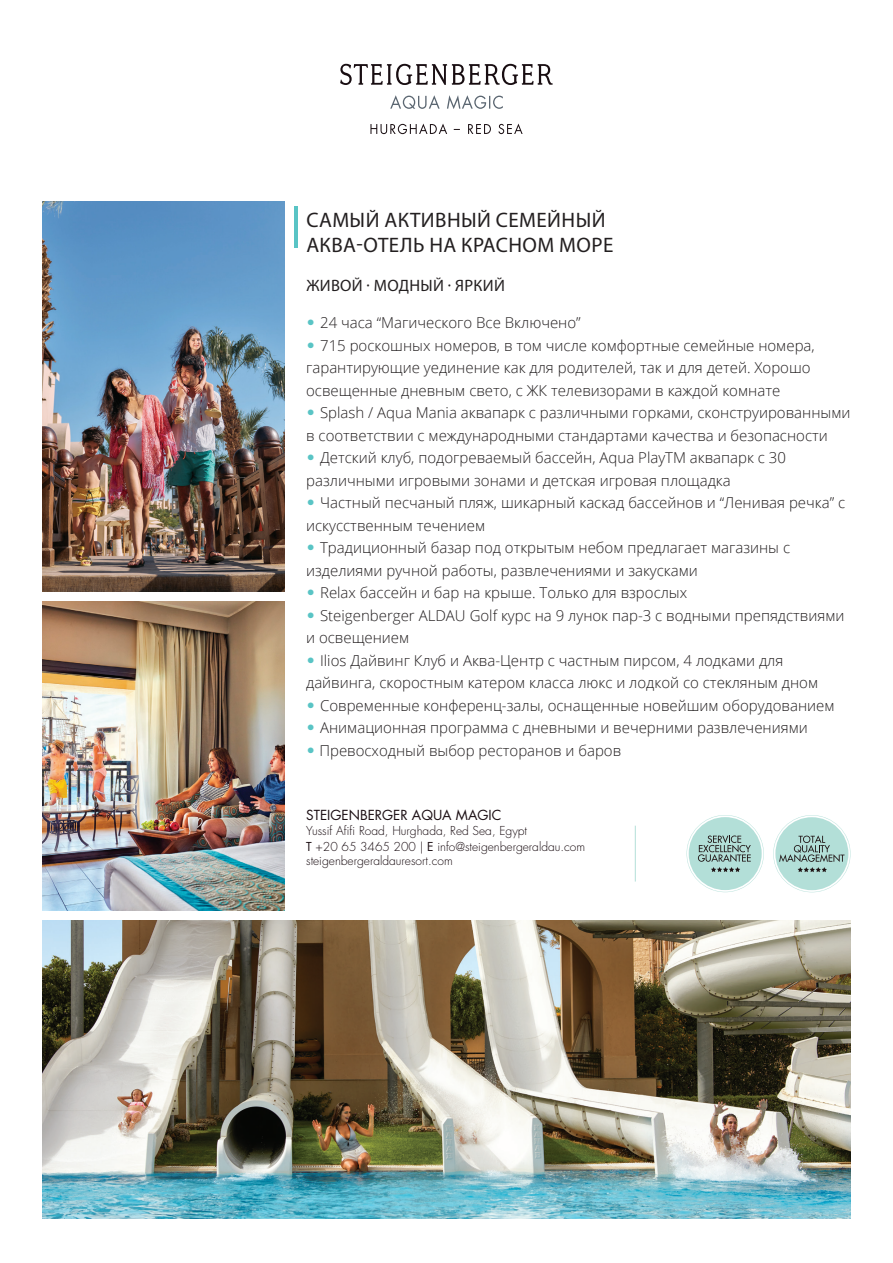
<style>
.page{position:relative;width:893px;height:1263px;background:#fff}
.page>*{position:absolute;margin:0;border:0;box-sizing:border-box;transform-origin:0 0}
.t1{font:21px/25.2px "Myriad Pro";letter-spacing:.02em;color:#231f20}
.t2{font:16.5px "Myriad Pro";letter-spacing:.02em;color:#231f20}
.t3{font:300 15px/22.5px "Open Sans";color:#231f20}
.t4{font:13.5px "Futura Std";color:#1a0d12}
.t5{font:300 12px/16.2px "Futura Std";color:#1a0d12}
.s1{font-family:"Futura Std";color:#59c4c5}
.s2{font-weight:400}
</style>
<div class="page">
<svg style="left:340px;top:64px;width:213px;height:21px"></svg>
<svg style="left:390px;top:95px;width:113px;height:14px"></svg>
<svg style="left:370px;top:124px;width:153px;height:10px"></svg>
<img style="left:43px;top:202px;width:242px;height:389px">
<img style="left:43px;top:602px;width:242px;height:309px">
<img style="left:43px;top:920px;width:807px;height:298px">
<hr style="left:294px;top:206px;width:3px;height:42px;background:#59c4c5">
<svg style="left:687px;top:815px;width:77px;height:77px"></svg>
<svg style="left:773px;top:815px;width:77px;height:77px"></svg>
<hr style="left:635px;top:826px;width:1px;height:55px;background:#b3dfd8">
<h1 class="t1" style="left:306px;top:207px;width:308px">САМЫЙ АКТИВНЫЙ СЕМЕЙНЫЙ<br>АКВА-ОТЕЛЬ НА КРАСНОМ МОРЕ</h1>
<p class="t2" style="left:306px;top:276px;width:200px">ЖИВОЙ · МОДНЫЙ · ЯРКИЙ</p>
<p class="t3" style="left:306px;top:311px;width:276px"><span class="s1">•</span> 24 часа “Магического Все Включено”</p>
<p class="t3" style="left:306px;top:333px;width:510px"><span class="s1">•</span> 715 роскошных номеров, в том числе комфортные семейные номера, гарантирующие уединение как для родителей, так и для детей. Хорошо освещенные дневным свето, с ЖК телевизорами в каждой комнате</p>
<p class="t3" style="left:306px;top:401px;width:546px"><span class="s1">•</span> Splash / Aqua Mania аквапарк с различными горками, сконструированными в соответствии с международными стандартами качества и безопасности</p>
<p class="t3" style="left:306px;top:446px;width:481px"><span class="s1">•</span> Детский клуб, подогреваемый бассейн, Aqua PlayTM аквапарк с 30 различными игровыми зонами и детская игровая площадка</p>
<p class="t3" style="left:306px;top:491px;width:541px"><span class="s1">•</span> Частный песчаный пляж, шикарный каскад бассейнов и “Ленивая речка” с искусственным течением</p>
<p class="t3" style="left:306px;top:536px;width:485px"><span class="s1">•</span> Традиционный базар под открытым небом предлагает магазины с изделиями ручной работы, развлечениями и закусками</p>
<p class="t3" style="left:306px;top:581px;width:383px"><span class="s1">•</span> Relax бассейн и бар на крыше. Только для взрослых</p>
<p class="t3" style="left:306px;top:603px;width:540px"><span class="s1">•</span> Steigenberger ALDAU Golf курс на 9 лунок пар-3 с водными препядствиями и освещением</p>
<p class="t3" style="left:306px;top:648px;width:514px"><span class="s1">•</span> Ilios Дайвинг Клуб и Аква-Центр с частным пирсом, 4 лодками для дайвинга, скоростным катером класса люкс и лодкой со стекляным дном</p>
<p class="t3" style="left:306px;top:693px;width:530px"><span class="s1">•</span> Современные конференц-залы, оснащенные новейшим оборудованием</p>
<p class="t3" style="left:306px;top:716px;width:503px"><span class="s1">•</span> Анимационная программа с дневными и вечерними развлечениями</p>
<p class="t3" style="left:306px;top:738px;width:317px"><span class="s1">•</span> Превосходный выбор ресторанов и баров</p>
<p class="t4" style="left:306px;top:807px;width:197px">STEIGENBERGER AQUA MAGIC</p>
<p class="t5" style="left:306px;top:823px;width:281px">Yussif Afifi Road, Hurghada, Red Sea, Egypt<br><span class="s2">T</span> +20 65 3465 200 | <span class="s2">E</span> info@steigenbergeraldau.com</p>
<p class="t5" style="left:306px;top:853px;width:148px">steigenbergeraldauresort.com</p>
</div>
